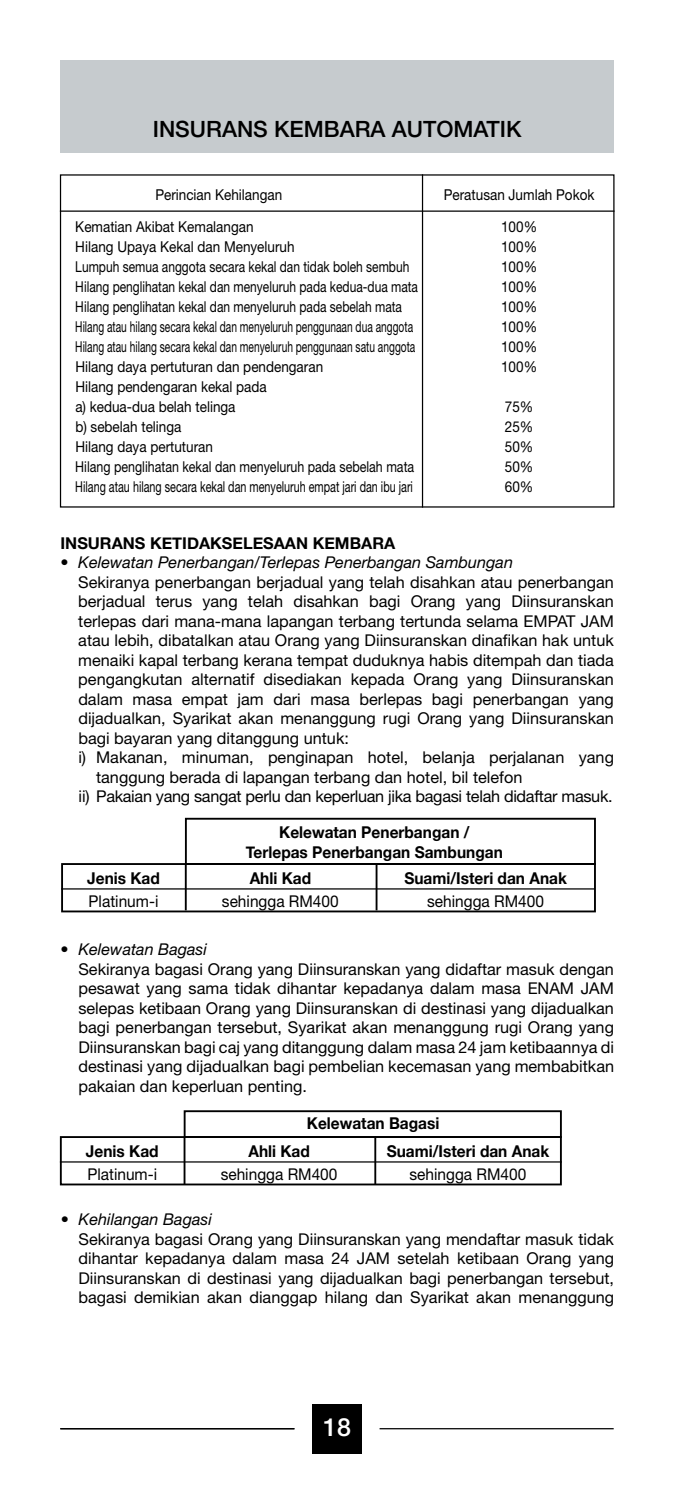
<style>
.page{position:relative;width:674px;height:1489px;background:#fff}
.page>*{position:absolute;margin:0;border:0;box-sizing:border-box;transform-origin:0 0}
.t1{font:500 25px "Helvetica Neue LT Std";color:#fff}
.t2{font:500 22.5px "Helvetica Neue LT Std";color:#000}
.t3{font:16.25px/19.5px "Helvetica Neue LT Std";color:#000;text-align:justify}
.t4{font:700 16.25px/19.5px "Helvetica Neue";color:#000;text-align:center;scale:.95 1}
.t5{font:italic 16.25px "Helvetica Neue LT Std";color:#000}
.t6{font:16.25px "Helvetica Neue LT Std";color:#000;scale:.95 1}
.t7{font:16.25px "Helvetica Neue LT Std";letter-spacing:-.02em;color:#000}
.t8{font:700 16.25px "Helvetica Neue";color:#000}
.t9{font:15px/20px "Helvetica Neue LT Std";color:#000;scale:.9 1}
.t10{font:15px "Helvetica Neue LT Std";color:#000;scale:.8 1}
.t11{font:15px "Helvetica Neue LT Std";color:#000;scale:.68 1}
.t12{font:15px "Helvetica Neue LT Std";color:#000;scale:.72 1}
.t13{font:15px "Helvetica Neue LT Std";color:#000;scale:.83 1}
</style>
<div class="page">
<hr style="left:60px;top:1427px;width:234px;height:2px;background:#000">
<hr style="left:379px;top:1427px;width:234px;height:2px;background:#000">
<div style="left:60px;top:61px;width:553px;height:92px;background:#c6cbce"></div>
<hr style="left:60px;top:210px;width:554px;height:2px;background:#000">
<hr style="left:421px;top:174px;width:2px;height:333px;background:#000">
<hr style="left:185px;top:863px;width:2px;height:47px;background:#000">
<hr style="left:375px;top:863px;width:2px;height:47px;background:#000">
<hr style="left:61px;top:888px;width:533px;height:1px;background:#000">
<div style="left:185px;top:817px;width:410px;height:47px;border:2px solid #000"></div>
<hr style="left:183px;top:1136px;width:2px;height:48px;background:#000">
<hr style="left:374px;top:1136px;width:2px;height:48px;background:#000">
<hr style="left:60px;top:1161px;width:501px;height:1px;background:#000">
<div style="left:183px;top:1110px;width:378px;height:27px;border:2px solid #000"></div>
<div style="left:61px;top:863px;width:534px;height:49px;border:2px solid #000"></div>
<div style="left:60px;top:1136px;width:501px;height:49px;border:2px solid #000"></div>
<div style="left:312px;top:1403px;width:49px;height:50px;background:#000"></div>
<h2 class="t2" style="left:153px;top:115px;width:370px">INSURANS KEMBARA AUTOMATIK</h2>
<p class="t9" style="left:155px;top:184px;width:142px">Perincian Kehilangan</p>
<p class="t9" style="left:443px;top:184px;width:169px">Peratusan Jumlah Pokok</p>
<p class="t9" style="left:75px;top:216px;width:199px">Kematian Akibat Kemalangan</p>
<p class="t9" style="left:501px;top:216px;width:42px">100%</p>
<p class="t9" style="left:75px;top:236px;width:245px">Hilang Upaya Kekal dan Menyeluruh</p>
<p class="t9" style="left:501px;top:236px;width:42px">100%</p>
<p class="t10" style="left:75px;top:257px;width:419px">Lumpuh semua anggota secara kekal dan tidak boleh sembuh</p>
<p class="t9" style="left:501px;top:256px;width:42px">100%</p>
<p class="t10" style="left:75px;top:277px;width:429px">Hilang penglihatan kekal dan menyeluruh pada kedua-dua mata</p>
<p class="t9" style="left:501px;top:276px;width:42px">100%</p>
<p class="t10" style="left:75px;top:297px;width:409px">Hilang penglihatan kekal dan menyeluruh pada sebelah mata</p>
<p class="t9" style="left:501px;top:296px;width:42px">100%</p>
<p class="t11" style="left:75px;top:317px;width:498px">Hilang atau hilang secara kekal dan menyeluruh penggunaan dua anggota</p>
<p class="t9" style="left:501px;top:316px;width:42px">100%</p>
<p class="t11" style="left:75px;top:337px;width:501px">Hilang atau hilang secara kekal dan menyeluruh penggunaan satu anggota</p>
<p class="t9" style="left:501px;top:336px;width:42px">100%</p>
<p class="t9" style="left:75px;top:356px;width:277px">Hilang daya pertuturan dan pendengaran</p>
<p class="t9" style="left:501px;top:356px;width:42px">100%</p>
<p class="t9" style="left:75px;top:376px;width:214px">Hilang pendengaran kekal pada a) kedua-dua belah telinga</p>
<p class="t9" style="left:504px;top:396px;width:33px">75%</p>
<p class="t9" style="left:75px;top:416px;width:119px">b) sebelah telinga</p>
<p class="t9" style="left:504px;top:416px;width:33px">25%</p>
<p class="t9" style="left:75px;top:436px;width:154px">Hilang daya pertuturan</p>
<p class="t9" style="left:504px;top:436px;width:33px">50%</p>
<p class="t13" style="left:75px;top:457px;width:409px">Hilang penglihatan kekal dan menyeluruh pada sebelah mata</p>
<p class="t9" style="left:504px;top:456px;width:33px">50%</p>
<p class="t12" style="left:75px;top:477px;width:470px">Hilang atau hilang secara kekal dan menyeluruh empat jari dan ibu jari</p>
<p class="t9" style="left:504px;top:476px;width:33px">60%</p>
<p class="t8" style="left:60px;top:530px;width:336px">INSURANS KETIDAKSELESAAN KEMBARA</p>
<p class="t5" style="left:60px;top:552px;width:454px">• Kelewatan Penerbangan/Terlepas Penerbangan Sambungan</p>
<p class="t3" style="left:78px;top:572px;width:536px">Sekiranya penerbangan berjadual yang telah disahkan atau penerbangan</p>
<p class="t3" style="left:78px;top:591px;width:536px">berjadual terus yang telah disahkan bagi Orang yang Diinsuranskan</p>
<p class="t3" style="left:78px;top:611px;width:536px">terlepas dari mana-mana lapangan terbang tertunda selama EMPAT JAM</p>
<p class="t3" style="left:78px;top:630px;width:536px">atau lebih, dibatalkan atau Orang yang Diinsuranskan dinafikan hak untuk</p>
<p class="t3" style="left:78px;top:650px;width:537px">menaiki kapal terbang kerana tempat duduknya habis ditempah dan tiada</p>
<p class="t3" style="left:78px;top:669px;width:536px">pengangkutan alternatif disediakan kepada Orang yang Diinsuranskan</p>
<p class="t3" style="left:78px;top:689px;width:536px">dalam masa empat jam dari masa berlepas bagi penerbangan yang</p>
<p class="t3" style="left:78px;top:708px;width:536px">dijadualkan, Syarikat akan menanggung rugi Orang yang Diinsuranskan</p>
<p class="t3" style="left:78px;top:728px;width:272px">bagi bayaran yang ditanggung untuk:</p>
<p class="t3" style="left:78px;top:747px;width:537px">i) Makanan, minuman, penginapan hotel, belanja perjalanan yang</p>
<p class="t3" style="left:96px;top:767px;width:427px">tanggung berada di lapangan terbang dan hotel, bil telefon</p>
<p class="t7" style="left:78px;top:786px;width:535px">ii) Pakaian yang sangat perlu dan keperluan jika bagasi telah didaftar masuk.</p>
<p class="t4" style="left:246px;top:823px;width:272px">Kelewatan Penerbangan /<br>Terlepas Penerbangan Sambungan</p>
<p class="t4" style="left:87px;top:868px;width:78px">Jenis Kad</p>
<p class="t4" style="left:249px;top:868px;width:66px">Ahli Kad</p>
<p class="t6" style="left:222px;top:891px;width:124px">sehingga RM400</p>
<p class="t6" style="left:89px;top:891px;width:75px">Platinum-i</p>
<p class="t4" style="left:404px;top:868px;width:172px">Suami/Isteri dan Anak</p>
<p class="t6" style="left:427px;top:891px;width:124px">sehingga RM400</p>
<p class="t5" style="left:61px;top:939px;width:148px">• Kelewatan Bagasi</p>
<p class="t3" style="left:78px;top:958px;width:537px">Sekiranya bagasi Orang yang Diinsuranskan yang didaftar masuk dengan pesawat yang sama tidak dihantar kepadanya dalam masa ENAM JAM selepas ketibaan Orang yang Diinsuranskan di destinasi yang dijadualkan bagi penerbangan tersebut, Syarikat akan menanggung rugi Orang yang Diinsuranskan bagi caj yang ditanggung dalam masa 24 jam ketibaannya di destinasi yang dijadualkan bagi pembelian kecemasan yang membabitkan pakaian dan keperluan penting.</p>
<p class="t4" style="left:307px;top:1114px;width:141px">Kelewatan Bagasi</p>
<p class="t4" style="left:86px;top:1141px;width:78px">Jenis Kad</p>
<p class="t4" style="left:248px;top:1141px;width:66px">Ahli Kad</p>
<p class="t6" style="left:220px;top:1163px;width:124px">sehingga RM400</p>
<p class="t6" style="left:87px;top:1163px;width:75px">Platinum-i</p>
<p class="t4" style="left:386px;top:1141px;width:172px">Suami/Isteri dan Anak</p>
<p class="t6" style="left:409px;top:1163px;width:124px">sehingga RM400</p>
<p class="t5" style="left:61px;top:1209px;width:153px">• Kehilangan Bagasi</p>
<p class="t3" style="left:78px;top:1228px;width:537px">Sekiranya bagasi Orang yang Diinsuranskan yang mendaftar masuk tidak dihantar kepadanya dalam masa 24 JAM setelah ketibaan Orang yang Diinsuranskan di destinasi yang dijadualkan bagi penerbangan tersebut, bagasi demikian akan dianggap hilang dan Syarikat akan menanggung</p>
<h1 class="t1" style="left:323px;top:1411px;width:29px">18</h1>
</div>
